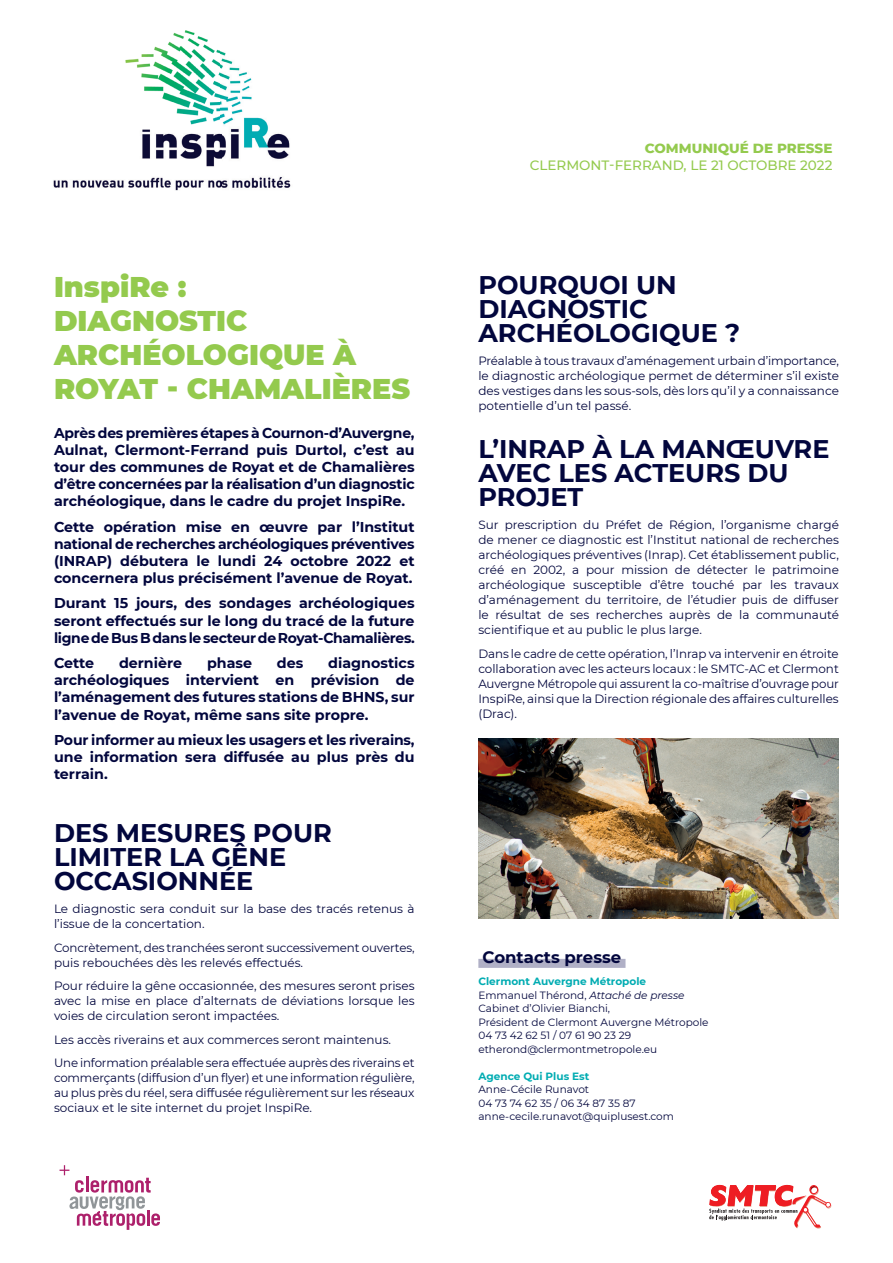
<style>
.page{position:relative;width:893px;height:1263px;background:#fff}
.page>*{position:absolute;margin:0;border:0;box-sizing:border-box;transform-origin:0 0}
.t1{font:900 28.5px/34.2px "Montserrat";color:#94ca4e}
.t2{font:700 25.5px/24px "Montserrat";color:#02063d}
.t3{font:700 16.5px "Montserrat";color:#02063d}
.t4{font:700 14.25px/17.1px "Montserrat";color:#02063d;text-align:justify}
.t5{font:500 13.5px "Montserrat";color:#94ca4e}
.t6{font:800 13.5px "Montserrat";color:#94ca4e}
.t7{font:12px/15px "Montserrat";color:#02063d;text-align:justify}
.t8{font:10.5px/13.5px "Montserrat";color:#02063d}
.t9{font:700 10.5px "Montserrat";color:#00acb2}
.s1{font-weight:700;color:#00acb2}
.s2{font-style:italic}
</style>
<div class="page">
<img style="left:53px;top:30px;width:238px;height:161px">
<svg style="left:709px;top:1185px;width:122px;height:43px"></svg>
<svg style="left:60px;top:1165px;width:100px;height:65px"></svg>
<div style="left:478px;top:959px;width:147px;height:9px;background:#b0b0c6"></div>
<img style="left:478px;top:738px;width:361px;height:180px">
<h1 class="t1" style="left:54px;top:267px;width:358px">InspiRe :<br>DIAGNOSTIC<br>ARCHÉOLOGIQUE À<br>ROYAT - CHAMALIÈRES</h1>
<p class="t4" style="left:54px;top:423px;width:362px">Après des premières étapes à Cournon-d’Auvergne, Aulnat, Clermont-Ferrand puis Durtol, c’est au tour des communes de Royat et de Chamalières d’être concernées par la réalisation d’un diagnostic archéologique, dans le cadre du projet InspiRe.</p>
<p class="t4" style="left:54px;top:517px;width:362px">Cette opération mise en œuvre par l’Institut national de recherches archéologiques préventives (INRAP) débutera le lundi 24 octobre 2022 et concernera plus précisément l’avenue de Royat.</p>
<p class="t4" style="left:54px;top:594px;width:362px">Durant 15 jours, des sondages archéologiques seront effectués sur le long du tracé de la future ligne de Bus B dans le secteur de Royat-Chamalières.</p>
<p class="t4" style="left:54px;top:654px;width:42px">Cette</p>
<p class="t4" style="left:119px;top:654px;width:65px">dernière</p>
<p class="t4" style="left:207px;top:654px;width:47px">phase</p>
<p class="t4" style="left:277px;top:654px;width:28px">des</p>
<p class="t4" style="left:54px;top:654px;width:362px;text-indent:274px">diagnostics archéologiques intervient en prévision de l’aménagement des futures stations de BHNS, sur l’avenue de Royat, même sans site propre.</p>
<p class="t4" style="left:54px;top:731px;width:362px">Pour informer au mieux les usagers et les riverains, une information sera diffusée au plus près du terrain.</p>
<h2 class="t2" style="left:54px;top:819px;width:279px">DES MESURES POUR<br>LIMITER LA GÊNE<br>OCCASIONNÉE</h2>
<p class="t7" style="left:54px;top:901px;width:362px">Le diagnostic sera conduit sur la base des tracés retenus à l’issue de la concertation.</p>
<p class="t7" style="left:54px;top:939px;width:362px">Concrètement, des tranchées seront successivement ouvertes, puis rebouchées dès les relevés effectués.</p>
<p class="t7" style="left:54px;top:978px;width:362px">Pour réduire la gêne occasionnée, des mesures seront prises avec la mise en place d’alternats de déviations lorsque les voies de circulation seront impactées.</p>
<p class="t7" style="left:54px;top:1027px;width:362px;line-height:23.5px">Les accès riverains et aux commerces seront maintenus.<br>Une information préalable sera effectuée auprès des riverains et</p>
<p class="t7" style="left:54px;top:1070px;width:362px">commerçants (diffusion d’un flyer) et une information régulière, au plus près du réel, sera diffusée régulièrement sur les réseaux sociaux et le site internet du projet InspiRe.</p>
<p class="t6" style="left:645px;top:139px;width:189px">COMMUNIQUÉ DE PRESSE</p>
<p class="t5" style="left:530px;top:155px;width:304px">CLERMONT-FERRAND, LE 21 OCTOBRE 2022</p>
<h2 class="t2" style="left:478px;top:271px;width:263px">POURQUOI UN<br>DIAGNOSTIC<br>ARCHÉOLOGIQUE ?</h2>
<p class="t7" style="left:478px;top:353px;width:362px">Préalable à tous travaux d’aménagement urbain d’importance, le diagnostic archéologique permet de déterminer s’il existe des vestiges dans les sous-sols, dès lors qu’il y a connaissance potentielle d’un tel passé.</p>
<h2 class="t2" style="left:478px;top:435px;width:353px">L’INRAP À LA MANŒUVRE<br>AVEC LES ACTEURS DU<br>PROJET</h2>
<p class="t7" style="left:478px;top:517px;width:362px">Sur prescription du Préfet de Région, l’organisme chargé de mener ce diagnostic est l’Institut national de recherches archéologiques préventives (Inrap). Cet établissement public, créé en 2002, a pour mission de détecter le patrimoine archéologique susceptible d’être touché par les travaux d’aménagement du territoire, de l’étudier puis de diffuser le résultat de ses recherches auprès de la communauté scientifique et au public le plus large.</p>
<p class="t7" style="left:478px;top:645px;width:362px">Dans le cadre de cette opération, l’Inrap va intervenir en étroite collaboration avec les acteurs locaux : le SMTC-AC et Clermont Auvergne Métropole qui assurent la co-maîtrise d’ouvrage pour InspiRe, ainsi que la Direction régionale des affaires culturelles (Drac).</p>
<h3 class="t3" style="left:483px;top:945px;width:140px">Contacts presse</h3>
<p class="t8" style="left:478px;top:974px;width:232px"><span class="s1">Clermont Auvergne Métropole<br></span>Emmanuel Thérond, <span class="s2">Attaché de presse<br></span>Cabinet d’Olivier Bianchi,<br>Président de Clermont Auvergne Métropole<br>04 73 42 62 51 / 07 61 90 23 29 etherond@clermontmetropole.eu</p>
<p class="t9" style="left:478px;top:1068px;width:112px">Agence Qui Plus Est</p>
<p class="t8" style="left:478px;top:1082px;width:197px">Anne-Cécile Runavot<br>04 73 74 62 35 / 06 34 87 35 87 anne-cecile.runavot@quiplusest.com</p>
</div>
